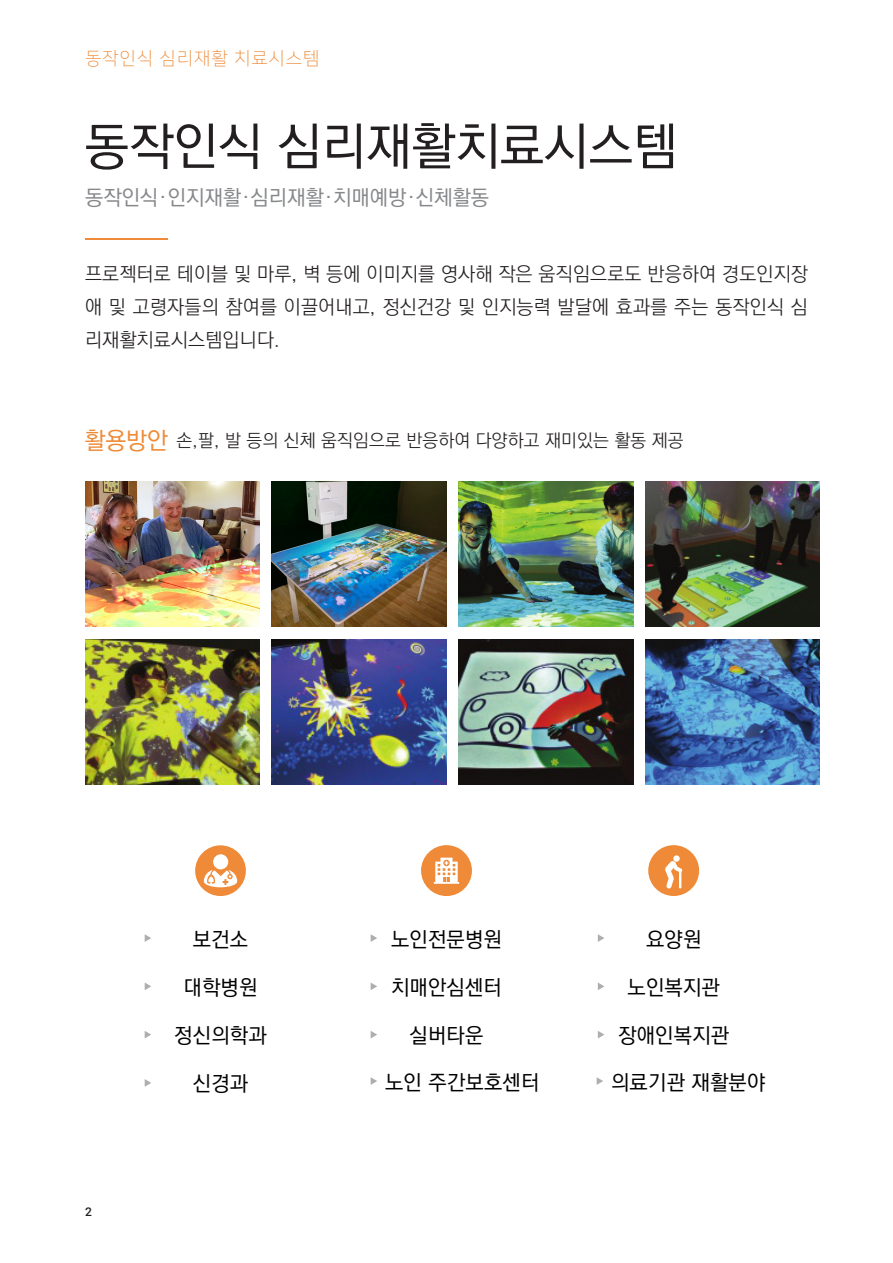
<style>
.page{position:relative;width:893px;height:1263px;background:#fff}
.page>*{position:absolute;margin:0;border:0;box-sizing:border-box;transform-origin:0 0}
.타이틀{font:500 51px "Ko Pub Dotum";color:#231f20}
.제목2{font:500 24px "Ko Pub Dotum";color:#ef8b38}
.활용방안{font:500 21px "Ko Pub Dotum";letter-spacing:.01em;color:#000}
.타이틀-2{font:500 21px "Ko Pub Dotum";color:#86888b}
.보조타이틀{font:300 19.5px/33px "Ko Pub Dotum";letter-spacing:.01em;color:#231f20;text-align:justify}
.보조_타이틀2{font:300 18px "Ko Pub Dotum";letter-spacing:.01em;color:#231f20}
.영문{font:18px "Nanum Square L";letter-spacing:.05em;color:#ef8b38}
.t1{font:500 12px "Roboto";color:#231f20}
</style>
<div class="page">
<hr style="left:85px;top:238px;width:83px;height:2px;background:#ef8b38">
<img style="left:272px;top:482px;width:174px;height:144px">
<img style="left:85px;top:482px;width:175px;height:144px">
<img style="left:645px;top:482px;width:175px;height:144px">
<img style="left:458px;top:482px;width:175px;height:144px">
<img style="left:272px;top:640px;width:174px;height:144px">
<img style="left:85px;top:640px;width:175px;height:144px">
<img style="left:645px;top:640px;width:175px;height:144px">
<img style="left:458px;top:640px;width:175px;height:144px">
<svg style="left:145px;top:934px;width:6px;height:8px"></svg>
<svg style="left:145px;top:983px;width:6px;height:7px"></svg>
<svg style="left:145px;top:1031px;width:6px;height:7px"></svg>
<svg style="left:145px;top:1079px;width:6px;height:8px"></svg>
<svg style="left:371px;top:934px;width:6px;height:8px"></svg>
<svg style="left:371px;top:983px;width:6px;height:7px"></svg>
<svg style="left:371px;top:1031px;width:6px;height:7px"></svg>
<svg style="left:598px;top:934px;width:6px;height:8px"></svg>
<svg style="left:598px;top:982px;width:6px;height:8px"></svg>
<svg style="left:598px;top:1031px;width:6px;height:7px"></svg>
<div style="left:421px;top:845px;width:51px;height:51px;background:#ef8b38;border-radius:50%"></div>
<svg style="left:434px;top:858px;width:25px;height:26px"></svg>
<div style="left:195px;top:845px;width:51px;height:51px;background:#ef8b38;border-radius:50%"></div>
<svg style="left:204px;top:870px;width:33px;height:17px"></svg>
<div style="left:213px;top:854px;width:15px;height:15px;background:#fff;border-radius:50%"></div>
<div style="left:648px;top:845px;width:51px;height:51px;background:#ef8b38;border-radius:50%"></div>
<svg style="left:673px;top:855px;width:7px;height:7px"></svg>
<svg style="left:665px;top:861px;width:18px;height:27px"></svg>
<svg style="left:371px;top:1077px;width:6px;height:8px"></svg>
<svg style="left:597px;top:1077px;width:6px;height:8px"></svg>
<p class="영문" style="left:85px;top:49px;width:236px">동작인식 심리재활 치료시스템</p>
<p class="타이틀" style="left:85px;top:121px;width:594px">동작인식 심리재활치료시스템</p>
<p class="타이틀-2" style="left:85px;top:187px;width:406px">동작인식·인지재활·심리재활·치매예방·신체활동</p>
<p class="보조타이틀" style="left:85px;top:258px;width:724px">프로젝터로 테이블 및 마루, 벽 등에 이미지를 영사해 작은 움직임으로도 반응하여 경도인지장 애 및 고령자들의 참여를 이끌어내고, 정신건강 및 인지능력 발달에 효과를 주는 동작인식 심 리재활치료시스템입니다.</p>
<p class="제목2" style="left:84px;top:428px;width:85px">활용방안</p>
<p class="보조_타이틀2" style="left:176px;top:431px;width:509px">손,팔, 발 등의 신체 움직임으로 반응하여 다양하고 재미있는 활동 제공</p>
<p class="t1" style="left:85px;top:1203px;width:8px">2</p>
<p class="활용방안" style="left:193px;top:929px;width:57px">보건소</p>
<p class="활용방안" style="left:184px;top:977px;width:75px">대학병원</p>
<p class="활용방안" style="left:174px;top:1025px;width:94px">정신의학과</p>
<p class="활용방안" style="left:193px;top:1073px;width:57px">신경과</p>
<p class="활용방안" style="left:391px;top:929px;width:112px">노인전문병원</p>
<p class="활용방안" style="left:391px;top:977px;width:112px">치매안심센터</p>
<p class="활용방안" style="left:410px;top:1025px;width:75px">실버타운</p>
<p class="활용방안" style="left:646px;top:929px;width:57px">요양원</p>
<p class="활용방안" style="left:627px;top:977px;width:94px">노인복지관</p>
<p class="활용방안" style="left:618px;top:1025px;width:112px">장애인복지관</p>
<p class="활용방안" style="left:385px;top:1072px;width:156px">노인 주간보호센터</p>
<p class="활용방안" style="left:611px;top:1072px;width:156px">의료기관 재활분야</p>
</div>
